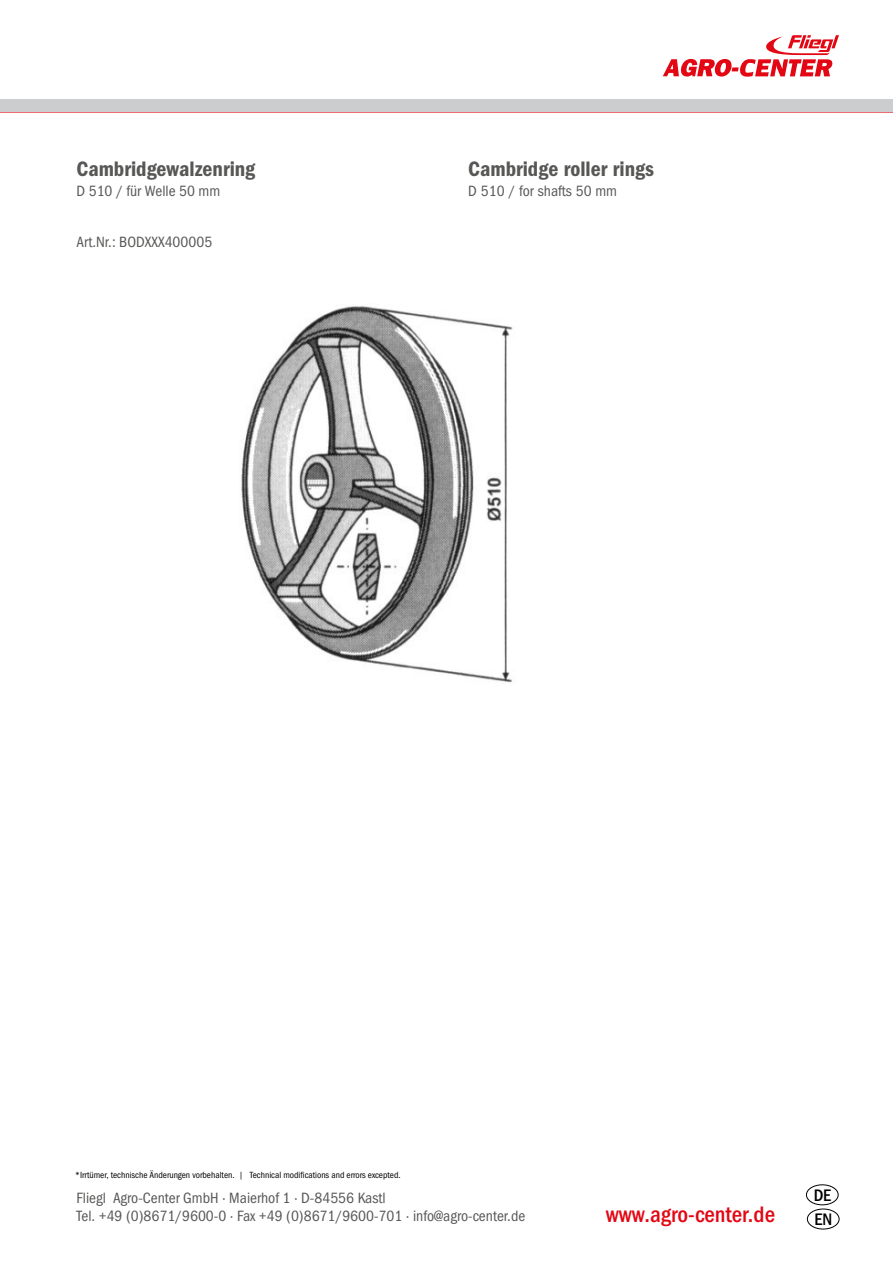
<style>
.page{position:relative;width:893px;height:1263px;background:#fff}
.page>*{position:absolute;margin:0;border:0;box-sizing:border-box;transform-origin:0 0}
.t1{font:22.5px "Franklin Gothic Medi Cond ITC";color:#e30613}
.t2{font:21px "Franklin Gothic Demi Cond ITC";color:#575756}
.t3{font:700 19.95px "Helvetica";color:#000}
.t4{font:16.8px "Franklin Gothic Medi Cond ITC";color:#000}
.t5{font:15px/18px "Franklin Gothic Book Cond ITC";color:#575756}
.t6{font:9px "Franklin Gothic Book Cond ITC";color:#000}
</style>
<div class="page">
<div style="left:806px;top:1184px;width:33px;height:21px;border:1px solid #000;border-radius:50%"></div>
<hr style="left:0;top:111px;width:893px;height:2px;background:#e30613">
<div style="left:0;top:99px;width:893px;height:12px;background:#cccdcf"></div>
<svg style="left:663px;top:35px;width:176px;height:42px"></svg>
<div style="left:807px;top:1208px;width:33px;height:21px;border:1px solid #000;border-radius:50%"></div>
<img style="left:241px;top:306px;width:272px;height:377px">
<h2 class="t2" style="left:77px;top:157px;width:180px">Cambridgewalzenring</h2>
<p class="t5" style="left:77px;top:182px;width:145px">D 510 / für Welle 50 mm</p>
<p class="t5" style="left:77px;top:233px;width:137px">Art.Nr.: BODXXX400005</p>
<h3 class="t3" style="left:70px;top:185px;width:103px">Artikel Nr.:</h3>
<h2 class="t2" style="left:468px;top:157px;width:187px">Cambridge roller rings</h2>
<p class="t5" style="left:468px;top:182px;width:150px">D 510 / for shafts 50 mm</p>
<p class="t6" style="left:75px;top:1169px;width:327px">*Irrtümer, technische Änderungen vorbehalten. | Technical modifications and errors excepted.</p>
<p class="t5" style="left:77px;top:1189px;width:450px">Fliegl Agro-Center GmbH · Maierhof 1 · D-84556 Kastl<br>Tel. +49 (0)8671/9600-0 · Fax +49 (0)8671/9600-701 · info@agro-center.de</p>
<p class="t4" style="left:814px;top:1185px;width:19px">DE</p>
<h1 class="t1" style="left:606px;top:1201px;width:171px">www.agro-center.de</h1>
<p class="t4" style="left:815px;top:1209px;width:19px">EN</p>
</div>
